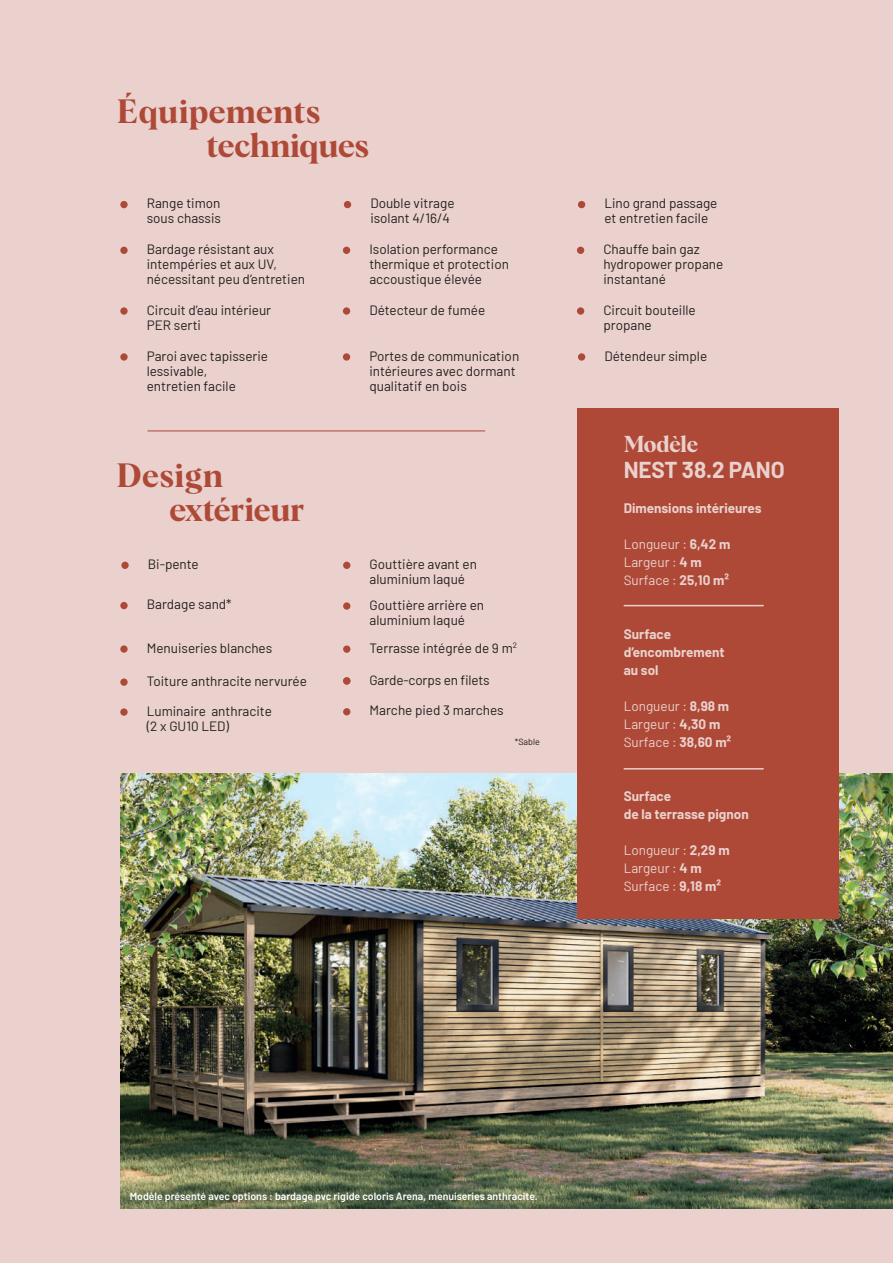
<style>
.page{position:relative;width:893px;height:1263px;background:#ead1cd}
.page>*{position:absolute;margin:0;border:0;box-sizing:border-box;transform-origin:0 0}
.t1{font:33px/33.9px "Albra Semi";color:#ae4937}
.t2{font:700 22.5px "Barlow";letter-spacing:-.005em;color:#ead1cd}
.t3{font:22.5px "Albra Semi";letter-spacing:-.015em;color:#ead1cd}
.t4{font:13.5px/15px "Barlow";color:#231f20}
.t5{font:13.5px/18px "Barlow";color:#ead1cd}
.t6{font:700 13.5px/18px "Barlow";color:#ead1cd}
.t7{font:600 10.5px "Barlow";color:#fff}
.t8{font:9px "Barlow";color:#231f20}
.s1{font-weight:700}
</style>
<div class="page">
<img style="left:120px;top:773px;width:773px;height:435px">
<div style="left:120px;top:201px;width:8px;height:7px;background:#ae4937;border-radius:50%"></div>
<div style="left:120px;top:247px;width:8px;height:7px;background:#ae4937;border-radius:50%"></div>
<div style="left:120px;top:307px;width:8px;height:8px;background:#ae4937;border-radius:50%"></div>
<div style="left:120px;top:353px;width:8px;height:8px;background:#ae4937;border-radius:50%"></div>
<div style="left:344px;top:201px;width:7px;height:7px;background:#ae4937;border-radius:50%"></div>
<div style="left:578px;top:201px;width:7px;height:7px;background:#ae4937;border-radius:50%"></div>
<div style="left:343px;top:247px;width:7px;height:7px;background:#ae4937;border-radius:50%"></div>
<div style="left:577px;top:307px;width:7px;height:8px;background:#ae4937;border-radius:50%"></div>
<div style="left:578px;top:353px;width:7px;height:8px;background:#ae4937;border-radius:50%"></div>
<div style="left:343px;top:353px;width:7px;height:8px;background:#ae4937;border-radius:50%"></div>
<div style="left:343px;top:307px;width:7px;height:8px;background:#ae4937;border-radius:50%"></div>
<div style="left:577px;top:247px;width:7px;height:7px;background:#ae4937;border-radius:50%"></div>
<div style="left:577px;top:408px;width:262px;height:510px;background:#ae4937"></div>
<hr style="left:624px;top:605px;width:140px;height:1px;background:#ead1cd">
<hr style="left:624px;top:768px;width:140px;height:1px;background:#ead1cd">
<div style="left:121px;top:562px;width:8px;height:7px;background:#ae4937;border-radius:50%"></div>
<div style="left:120px;top:602px;width:8px;height:7px;background:#ae4937;border-radius:50%"></div>
<div style="left:120px;top:645px;width:8px;height:8px;background:#ae4937;border-radius:50%"></div>
<div style="left:343px;top:562px;width:7px;height:7px;background:#ae4937;border-radius:50%"></div>
<div style="left:343px;top:677px;width:7px;height:8px;background:#ae4937;border-radius:50%"></div>
<hr style="left:148px;top:431px;width:337px;height:1px;background:#ae4937">
<div style="left:343px;top:645px;width:7px;height:8px;background:#ae4937;border-radius:50%"></div>
<div style="left:120px;top:678px;width:8px;height:8px;background:#ae4937;border-radius:50%"></div>
<div style="left:120px;top:708px;width:8px;height:8px;background:#ae4937;border-radius:50%"></div>
<div style="left:343px;top:708px;width:7px;height:7px;background:#ae4937;border-radius:50%"></div>
<div style="left:343px;top:602px;width:7px;height:8px;background:#ae4937;border-radius:50%"></div>
<h1 class="t1" style="left:207px;top:93px;width:164px;text-indent:-90px">Équipements techniques</h1>
<p class="t4" style="left:147px;top:195px;width:76px">Range timon sous chassis</p>
<p class="t4" style="left:147px;top:241px;width:160px">Bardage résistant aux intempéries et aux UV, nécessitant peu d’entretien</p>
<p class="t4" style="left:147px;top:301px;width:126px">Circuit d’eau intérieur<br>PER serti</p>
<p class="t4" style="left:147px;top:347px;width:123px">Paroi avec tapisserie lessivable,<br>entretien facile</p>
<p class="t4" style="left:370px;top:195px;width:86px">Double vitrage isolant 4/16/4</p>
<p class="t4" style="left:604px;top:195px;width:115px">Lino grand passage et entretien facile</p>
<p class="t4" style="left:369px;top:241px;width:141px">Isolation performance thermique et protection accoustique élevée</p>
<p class="t4" style="left:603px;top:301px;width:94px">Circuit bouteille propane</p>
<p class="t4" style="left:369px;top:347px;width:151px">Portes de communication</p>
<p class="t4" style="left:604px;top:347px;width:104px">Détendeur simple</p>
<p class="t4" style="left:369px;top:362px;width:148px">intérieures avec dormant qualitatif en bois</p>
<p class="t4" style="left:603px;top:241px;width:121px">Chauffe bain gaz hydropower propane instantané</p>
<p class="t4" style="left:369px;top:301px;width:117px">Détecteur de fumée</p>
<h2 class="t3" style="left:624px;top:428px;width:76px">Modèle</h2>
<h1 class="t1" style="left:117px;top:457px;width:108px">Design</h1>
<h2 class="t2" style="left:624px;top:453px;width:163px">NEST 38.2 PANO</h2>
<h1 class="t1" style="left:169px;top:491px;width:137px">extérieur</h1>
<p class="t4" style="left:148px;top:555px;width:52px">Bi-pente</p>
<p class="t4" style="left:147px;top:596px;width:86px">Bardage sand*</p>
<p class="t4" style="left:147px;top:639px;width:127px">Menuiseries blanches</p>
<p class="t6" style="left:624px;top:498px;width:139px">Dimensions intérieures</p>
<p class="t5" style="left:624px;top:534px;width:108px">Longueur : <span class="s1">6,42 m<br></span>Largeur : <span class="s1">4 m<br></span>Surface : <span class="s1">25,10 m²</span></p>
<p class="t4" style="left:370px;top:555px;width:109px">Gouttière avant en aluminium laqué</p>
<p class="t4" style="left:370px;top:596px;width:116px">Gouttière arrière en aluminium laqué</p>
<p class="t6" style="left:624px;top:624px;width:102px">Surface d’encombrement au sol</p>
<p class="t5" style="left:624px;top:696px;width:109px">Longueur : <span class="s1">8,98 m<br></span>Largeur : <span class="s1">4,30 m<br></span>Surface : <span class="s1">38,60 m²</span></p>
<p class="t4" style="left:370px;top:639px;width:149px">Terrasse intégrée de 9 m<sup>2</sup></p>
<p class="t4" style="left:370px;top:671px;width:122px">Garde-corps en filets</p>
<p class="t4" style="left:147px;top:672px;width:162px">Toiture anthracite nervurée</p>
<p class="t4" style="left:147px;top:702px;width:127px">Luminaire anthracite (2 x GU10 LED)</p>
<p class="t4" style="left:370px;top:702px;width:135px">Marche pied 3 marches</p>
<p class="t8" style="left:515px;top:735px;width:27px">*Sable</p>
<p class="t6" style="left:624px;top:786px;width:127px">Surface<br>de la terrasse pignon</p>
<p class="t5" style="left:624px;top:840px;width:107px">Longueur : <span class="s1">2,29 m<br></span>Largeur : <span class="s1">4 m<br></span>Surface : <span class="s1">9,18 m²</span></p>
<p class="t7" style="left:130px;top:1188px;width:410px">Modèle présenté avec options : bardage pvc rigide coloris Arena, menuiseries anthracite.</p>
</div>
